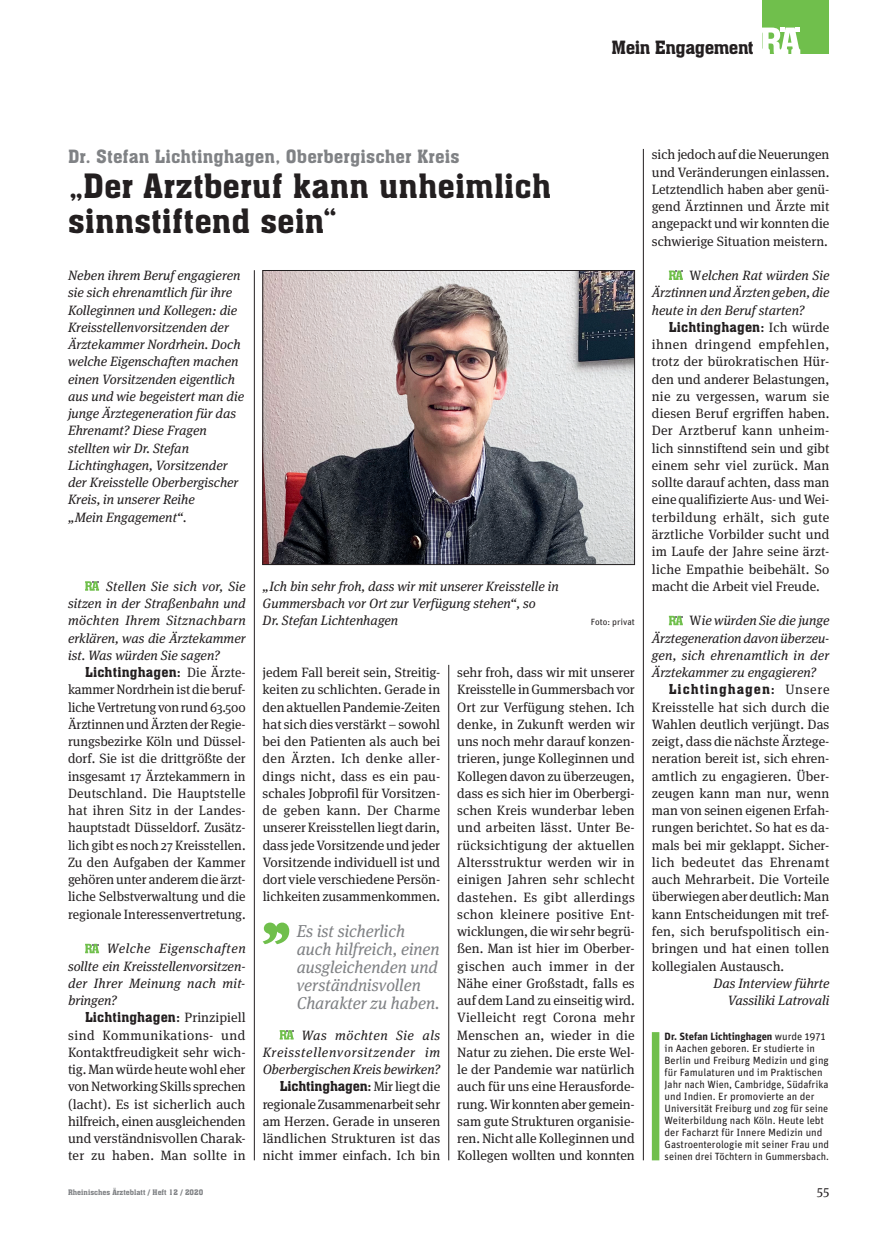
<style>
.page{position:relative;width:872px;height:1234px;background:#fff}
.page>*{position:absolute;margin:0;border:0;box-sizing:border-box;transform-origin:0 0}
.t1{font:33px/34.5px "Aachen BT";color:#231f20}
.t2{font:18px "Aachen BT";letter-spacing:.005em;color:#808285}
.t3{font:18px "Aachen BT";letter-spacing:-.025em;color:#231f20}
.t4{font:italic 17.25px/18px "Meta Serif OT";color:#808285}
.t5{font:13.5px/17.2px "Meta Serif OT";color:#231f20;text-align:justify}
.t6{font:italic 13.5px/17.2px "Meta Serif OT";color:#231f20;text-align:justify}
.t7{font:13.5px "Aachen BT";letter-spacing:.01em;color:#231f20}
.t8{font:13.5px "Aachen BT";letter-spacing:-.01em;color:#231f20}
.t9{font:13.5px "Aachen BT";letter-spacing:.07em;color:#231f20}
.t10{font:10.5px/12px "Unit";color:#231f20}
.t11{font:9px "Unit";color:#231f20}
.t12{font:7.5px "Aachen BT";color:#808285}
.s1{font-family:"Meta Serif OT"}
.s2{font-style:normal}
.s3{font-weight:700}
</style>
<div class="page">
<div style="left:762px;top:0;width:67px;height:54px;background:#70bf4c"></div>
<svg style="left:762px;top:28px;width:38px;height:26px"></svg>
<hr style="left:254px;top:270px;width:1px;height:889px;background:#231f20">
<hr style="left:448px;top:664px;width:1px;height:495px;background:#231f20">
<hr style="left:643px;top:149px;width:1px;height:1010px;background:#231f20">
<svg style="left:85px;top:581px;width:14px;height:9px"></svg>
<svg style="left:85px;top:943px;width:14px;height:10px"></svg>
<svg style="left:263px;top:922px;width:26px;height:22px"></svg>
<svg style="left:280px;top:1030px;width:14px;height:9px"></svg>
<svg style="left:669px;top:270px;width:14px;height:10px"></svg>
<svg style="left:669px;top:615px;width:14px;height:10px"></svg>
<div style="left:652px;top:1031px;width:7px;height:129px;background:#70bf4c"></div>
<img style="left:264px;top:272px;width:369px;height:290px">
<div style="left:262px;top:270px;width:373px;height:294px;border:1px solid #231f20"></div>
<h2 class="t3" style="left:611px;top:36px;width:144px">Mein Engagement</h2>
<h2 class="t2" style="left:68px;top:145px;width:393px">Dr. Stefan Lichtinghagen, Oberbergischer Kreis</h2>
<h1 class="t1" style="left:68px;top:168px;width:484px">„Der Arztberuf kann unheimlich sinnstiftend sein“</h1>
<p class="t6" style="left:68px;top:266px;width:178px;text-align:left">Neben ihrem Beruf engagieren sie sich ehrenamtlich für ihre<br>Kolleginnen und Kollegen: die<br>Kreisstellenvorsitzenden der<br>Ärztekammer Nordrhein. Doch welche Eigenschaften machen einen Vorsitzenden eigentlich aus und wie begeistert man die junge Ärztegeneration für das<br>Ehrenamt? Diese Fragen stellten wir Dr. Stefan<br>Lichtinghagen, Vorsitzender der Kreisstelle Oberbergischer<br>Kreis, in unserer Reihe<br>„Mein Engagement“.</p>
<p class="t6" style="left:68px;top:577px;width:179px;text-indent:38px">Stellen Sie sich vor, Sie sitzen in der Straßenbahn und möchten Ihrem Sitznachbarn erklären, was die Ärztekammer ist. Was würden Sie sagen?</p>
<p class="t7" style="left:85px;top:663px;width:162px">Lichtinghagen: <span class="s1">Die Ärzte-</span></p>
<p class="t5" style="left:68px;top:680px;width:179px">kammer Nordrhein ist die beruf&shy;liche Vertretung von rund 63.500<br>Ärztinnen und Ärzten der Regie&shy;rungsbezirke Köln und Düssel&shy;dorf. Sie ist die drittgrößte der insgesamt 17 Ärztekammern in Deutschland. Die Hauptstelle hat ihren Sitz in der Landes&shy;hauptstadt Düsseldorf. Zusätz&shy;lich gibt es noch 27 Kreisstellen.<br>Zu den Aufgaben der Kammer gehören unter anderem die ärzt&shy;liche Selbstverwaltung und die regionale Interessenvertretung.</p>
<p class="t6" style="left:68px;top:939px;width:179px;text-indent:39px">Welche Eigenschaften sollte ein Kreisstellenvorsitzen&shy;der Ihrer Meinung nach mit&shy;bringen?</p>
<p class="t7" style="left:85px;top:1008px;width:162px">Lichtinghagen: <span class="s1">Prinzipiell</span></p>
<p class="t5" style="left:68px;top:1025px;width:179px">sind Kommunikations- und Kontaktfreudigkeit sehr wich&shy;tig. Man würde heute wohl eher von Networking Skills sprechen (lacht). Es ist sicherlich auch hilfreich, einen ausgleichenden und verständnisvollen Charak&shy;ter zu haben. Man sollte in</p>
<p class="t6" style="left:263px;top:577px;width:297px;text-align:left">„Ich bin sehr froh, dass wir mit unserer Kreisstelle in<br>Gummersbach vor Ort zur Verfügung stehen“, so<br>Dr. Stefan Lichtenhagen</p>
<p class="t11" style="left:591px;top:616px;width:45px">Foto: privat</p>
<p class="t5" style="left:263px;top:663px;width:179px">jedem Fall bereit sein, Streitig&shy;keiten zu schlichten. Gerade in den aktuellen Pandemie-Zeiten hat sich dies verstärkt – sowohl bei den Patienten als auch bei den Ärzten. Ich denke aller&shy;dings nicht, dass es ein pau&shy;schales Jobprofil für Vorsitzen&shy;de geben kann. Der Charme unserer Kreisstellen liegt darin, dass jede Vorsitzende und jeder Vorsitzende individuell ist und dort viele verschiedene Persön&shy;lichkeiten zusammenkommen.</p>
<p class="t4" style="left:297px;top:921px;width:144px">Es ist sicherlich auch hilfreich, einen ausgleichenden und verständnisvollen<br>Charakter zu haben.</p>
<p class="t6" style="left:263px;top:1025px;width:179px;text-indent:39px">Was möchten Sie als Kreisstellenvorsitzender im Oberbergischen Kreis bewirken?</p>
<p class="t8" style="left:280px;top:1077px;width:162px">Lichtinghagen: <span class="s1">Mir liegt die</span></p>
<p class="t5" style="left:263px;top:1094px;width:179px">regionale Zusammenarbeit sehr am Herzen. Gerade in unseren ländlichen Strukturen ist das nicht immer einfach. Ich bin</p>
<p class="t5" style="left:457px;top:663px;width:179px">sehr froh, dass wir mit unserer Kreisstelle in Gummersbach vor Ort zur Verfügung stehen. Ich denke, in Zukunft werden wir uns noch mehr darauf konzen&shy;trieren, junge Kolleginnen und Kollegen davon zu überzeugen, dass es sich hier im Oberbergi&shy;schen Kreis wunderbar leben und arbeiten lässt. Unter Be&shy;rücksichtigung der aktuellen Altersstruktur werden wir in einigen Jahren sehr schlecht dastehen. Es gibt allerdings schon kleinere positive Ent&shy;wicklungen, die wir sehr begrü&shy;ßen. Man ist hier im Oberber&shy;gischen auch immer in der Nähe einer Großstadt, falls es auf dem Land zu einseitig wird.<br>Vielleicht regt Corona mehr Menschen an, wieder in die Natur zu ziehen. Die erste Wel&shy;le der Pandemie war natürlich auch für uns eine Herausforde&shy;rung. Wir konnten aber gemein&shy;sam gute Strukturen organisie&shy;ren. Nicht alle Kolleginnen und Kollegen wollten und konnten</p>
<p class="t5" style="left:652px;top:146px;width:179px">sich jedoch auf die Neuerungen und Veränderungen einlassen.<br>Letztendlich haben aber genü&shy;gend Ärztinnen und Ärzte mit angepackt und wir konnten die schwierige Situation meistern.</p>
<p class="t6" style="left:652px;top:266px;width:179px;text-indent:38px"><span class="s2">W</span>elchen Rat würden Sie Ärztinnen und Ärzten geben, die heute in den Beruf starten?</p>
<p class="t7" style="left:669px;top:318px;width:162px">Lichtinghagen: <span class="s1">Ich würde</span></p>
<p class="t5" style="left:652px;top:335px;width:179px;text-align:left">ihnen dringend empfehlen, trotz der bürokratischen Hür&shy;den und anderer Belastungen, nie zu vergessen, warum sie diesen Beruf ergriffen haben.<br>Der Arztberuf kann unheim-- lich sinnstiftend sein und gibt einem sehr viel zurück. Man sollte darauf achten, dass man eine qualifizierte Aus- und Wei&shy;terbildung erhält, sich gute ärztliche Vorbilder sucht und im Laufe der Jahre seine ärzt&shy;liche Empathie beibehält. So macht die Arbeit viel Freude.</p>
<p class="t6" style="left:652px;top:611px;width:179px;text-indent:38px"><span class="s2">W</span>ie würden Sie die junge Ärztegeneration davon überzeu&shy;gen, sich ehrenamtlich in der Ärztekammer zu engagieren?</p>
<p class="t9" style="left:669px;top:680px;width:162px">Lichtinghagen: <span class="s1">Unsere</span></p>
<p class="t5" style="left:652px;top:698px;width:179px">Kreisstelle hat sich durch die Wahlen deutlich verjüngt. Das zeigt, dass die nächste Ärztege&shy;neration bereit ist, sich ehren&shy;amtlich zu engagieren. Über&shy;zeugen kann man nur, wenn man von seinen eigenen Erfah&shy;rungen berichtet. So hat es da&shy;mals bei mir geklappt. Sicher&shy;lich bedeutet das Ehrenamt auch Mehrarbeit. Die Vorteile überwiegen aber deutlich: Man kann Entscheidungen mit tref&shy;fen, sich berufspolitisch ein&shy;bringen und hat einen tollen kollegialen Austausch.</p>
<p class="t6" style="left:713px;top:974px;width:117px;text-align:right">Das Interview führte<br>Vassiliki Latrovali</p>
<p class="t10" style="left:664px;top:1029px;width:166px"><span class="s3">Dr. Stefan Lichtinghagen</span> wurde 1971 in Aachen geboren. Er studierte in Berlin und Freiburg Medizin und ging für Famulaturen und im Praktischen Jahr nach Wien, Cambridge, Südafrika und Indien. Er promovierte an der Universität Freiburg und zog für seine Weiterbildung nach Köln. Heute lebt der Facharzt für Innere Medizin und Gastroenterologie mit seiner Frau und seinen drei Töchtern in Gummersbach.</p>
<p class="t12" style="left:68px;top:1187px;width:137px">Rheinisches Ärzteblatt / Heft 12 / 2020</p>
<p class="t5" style="left:817px;top:1181px;width:14px">55</p>
</div>
